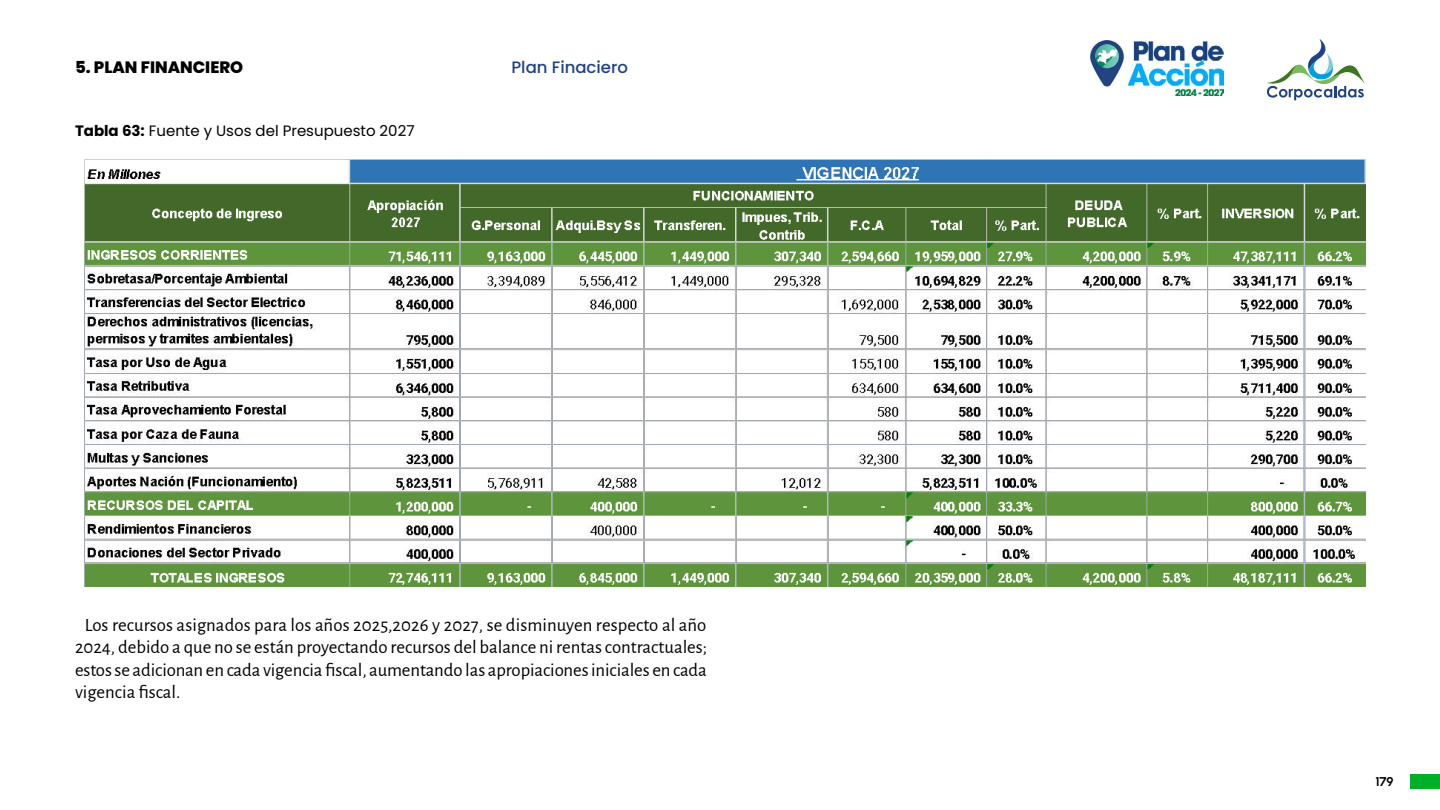
<style>
.page{position:relative;width:1440px;height:810px;background:#fff}
.page>*{position:absolute;margin:0;border:0;box-sizing:border-box;transform-origin:0 0}
.t1{font:18.75px/22.5px "Alegreya Sans";letter-spacing:-.005em;color:#000;text-align:justify}
.t2{font:800 16.5px "Poppins";color:#000}
.t3{font:500 16.5px "Poppins";color:#214285}
.t4{font:15px "Poppins";color:#000}
.t5{font:700 12.75px "Urbanist";color:#000}
.s1{font-weight:700}
</style>
<div class="page">
<div style="left:1410px;top:774px;width:30px;height:15px;background:#00af29"></div>
<svg style="left:1267px;top:39px;width:98px;height:61px"></svg>
<img style="left:1091px;top:41px;width:132px;height:55px">
<img style="left:85px;top:159px;width:1280px;height:428px">
<p class="t2" style="left:75px;top:57px;width:170px">5. PLAN FINANCIERO</p>
<p class="t3" style="left:512px;top:57px;width:118px">Plan Finaciero</p>
<p class="t4" style="left:75px;top:122px;width:341px"><span class="s1">Tabla 63:</span> Fuente y Usos del Presupuesto 2027</p>
<p class="t1" style="left:75px;top:612px;width:634px;text-indent:10px">Los recursos asignados para los años 2025,2026 y 2027, se disminuyen respecto al año 2024, debido a que no se están proyectando recursos del balance ni rentas contractuales; estos se adicionan en cada vigencia fiscal, aumentando las apropiaciones iniciales en cada vigencia fiscal.</p>
<p class="t5" style="left:1375px;top:773px;width:20px">179</p>
</div>
